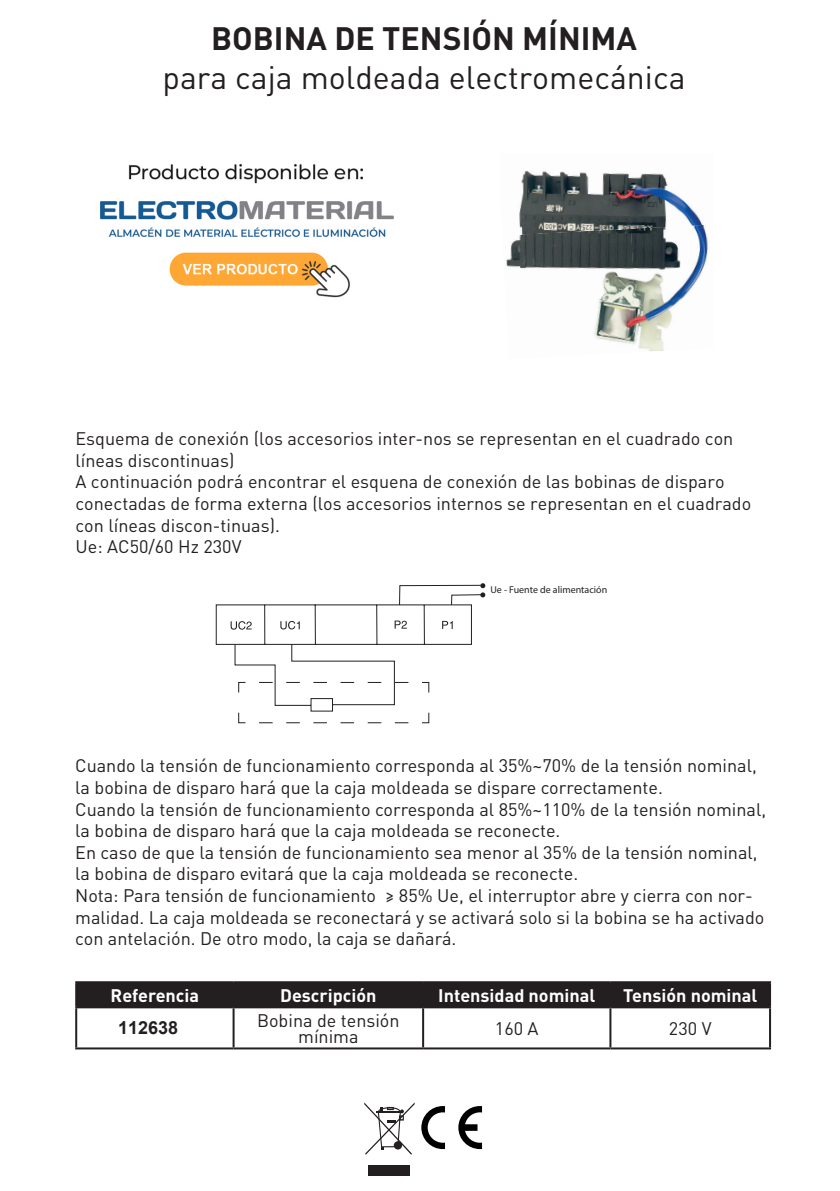
<style>
.page{position:relative;width:840px;height:1191px;background:#fff}
.page>*{position:absolute;margin:0;border:0;box-sizing:border-box;transform-origin:0 0}
.t1{font:32px "DIN Pro";color:#231f20}
.t2{font:700 32px "DIN Pro";color:#231f20}
.t3{font:18px/21.6px "DIN Pro";color:#231f20}
.t4{font:700 18px "DIN Pro";color:#fff}
.t5{font:700 18px "Arial";color:#231f20}
.t6{font:10px "Myriad Pro";color:#231f20}
</style>
<div class="page">
<div style="left:77px;top:983px;width:691px;height:23px;background:#231f20"></div>
<hr style="left:75px;top:981px;width:158px;height:2px;background:#231f20">
<hr style="left:75px;top:983px;width:2px;height:23px;background:#231f20">
<hr style="left:233px;top:981px;width:190px;height:2px;background:#231f20">
<hr style="left:232px;top:983px;width:2px;height:23px;background:#231f20">
<hr style="left:423px;top:981px;width:187px;height:2px;background:#231f20">
<hr style="left:422px;top:983px;width:2px;height:23px;background:#231f20">
<hr style="left:610px;top:981px;width:160px;height:2px;background:#231f20">
<hr style="left:609px;top:983px;width:2px;height:23px;background:#231f20">
<hr style="left:768px;top:983px;width:2px;height:23px;background:#231f20">
<hr style="left:75px;top:1006px;width:158px;height:2px;background:#231f20">
<hr style="left:75px;top:1008px;width:2px;height:39px;background:#231f20">
<hr style="left:233px;top:1006px;width:190px;height:2px;background:#231f20">
<hr style="left:232px;top:1008px;width:2px;height:39px;background:#231f20">
<hr style="left:423px;top:1006px;width:187px;height:2px;background:#231f20">
<hr style="left:422px;top:1008px;width:2px;height:39px;background:#231f20">
<hr style="left:610px;top:1006px;width:160px;height:2px;background:#231f20">
<hr style="left:609px;top:1008px;width:2px;height:39px;background:#231f20">
<hr style="left:768px;top:1008px;width:2px;height:39px;background:#231f20">
<hr style="left:75px;top:1047px;width:158px;height:2px;background:#231f20">
<hr style="left:233px;top:1047px;width:190px;height:2px;background:#231f20">
<hr style="left:423px;top:1047px;width:187px;height:2px;background:#231f20">
<hr style="left:610px;top:1047px;width:160px;height:2px;background:#231f20">
<img style="left:506px;top:236px;width:124px;height:108px">
<img style="left:519px;top:171px;width:183px;height:65px">
<img style="left:630px;top:224px;width:78px;height:127px">
<svg style="left:421px;top:1106px;width:24px;height:43px"></svg>
<svg style="left:458px;top:1106px;width:23px;height:43px"></svg>
<div style="left:368px;top:1165px;width:42px;height:10px;background:#231f20"></div>
<svg style="left:364px;top:1102px;width:50px;height:52px"></svg>
<hr style="left:376px;top:1111px;width:24px;height:2px;background:#231f20">
<svg style="left:215px;top:583px;width:270px;height:140px"></svg>
<img style="left:100px;top:164px;width:293px;height:134px">
<h1 class="t2" style="left:211px;top:17px;width:427px">BOBINA DE TENSIÓN MÍNIMA</h1>
<h1 class="t1" style="left:162px;top:55px;width:524px">para caja moldeada electromecánica</h1>
<p class="t3" style="left:75px;top:427px;width:677px">Esquema de conexión (los accesorios inter-nos se representan en el cuadrado con líneas discontinuas)<br>A continuación podrá encontrar el esquena de conexión de las bobinas de disparo conectadas de forma externa (los accesorios internos se representan en el cuadrado con líneas discon-tinuas).<br>Ue: AC50/60 Hz 230V</p>
<p class="t6" style="left:490px;top:584px;width:118px">Ue - Fuente de alimentación</p>
<p class="t3" style="left:75px;top:754px;width:692px">Cuando la tensión de funcionamiento corresponda al 35%~70% de la tensión nominal, la bobina de disparo hará que la caja moldeada se dispare correctamente.<br>Cuando la tensión de funcionamiento corresponda al 85%~110% de la tensión nominal, la bobina de disparo hará que la caja moldeada se reconecte.<br>En caso de que la tensión de funcionamiento sea menor al 35% de la tensión nominal, la bobina de disparo evitará que la caja moldeada se reconecte.<br>Nota: Para tensión de funcionamiento ≥ 85% Ue, el interruptor abre y cierra con nor&shy;malidad. La caja moldeada se reconectará y se activará solo si la bobina se ha activado con antelación. De otro modo, la caja se dañará.</p>
<p class="t4" style="left:111px;top:983px;width:90px">Referencia</p>
<p class="t4" style="left:280px;top:983px;width:98px">Descripción</p>
<p class="t4" style="left:438px;top:983px;width:158px">Intensidad nominal</p>
<p class="t4" style="left:622px;top:983px;width:136px">Tensión nominal</p>
<p class="t5" style="left:118px;top:1015px;width:62px">112638</p>
<p class="t3" style="left:257px;top:1011px;width:144px;line-height:16px;text-align:center">Bobina de tensión mínima</p>
<p class="t3" style="left:494px;top:1016px;width:45px">160 A</p>
<p class="t3" style="left:668px;top:1016px;width:44px">230 V</p>
</div>
